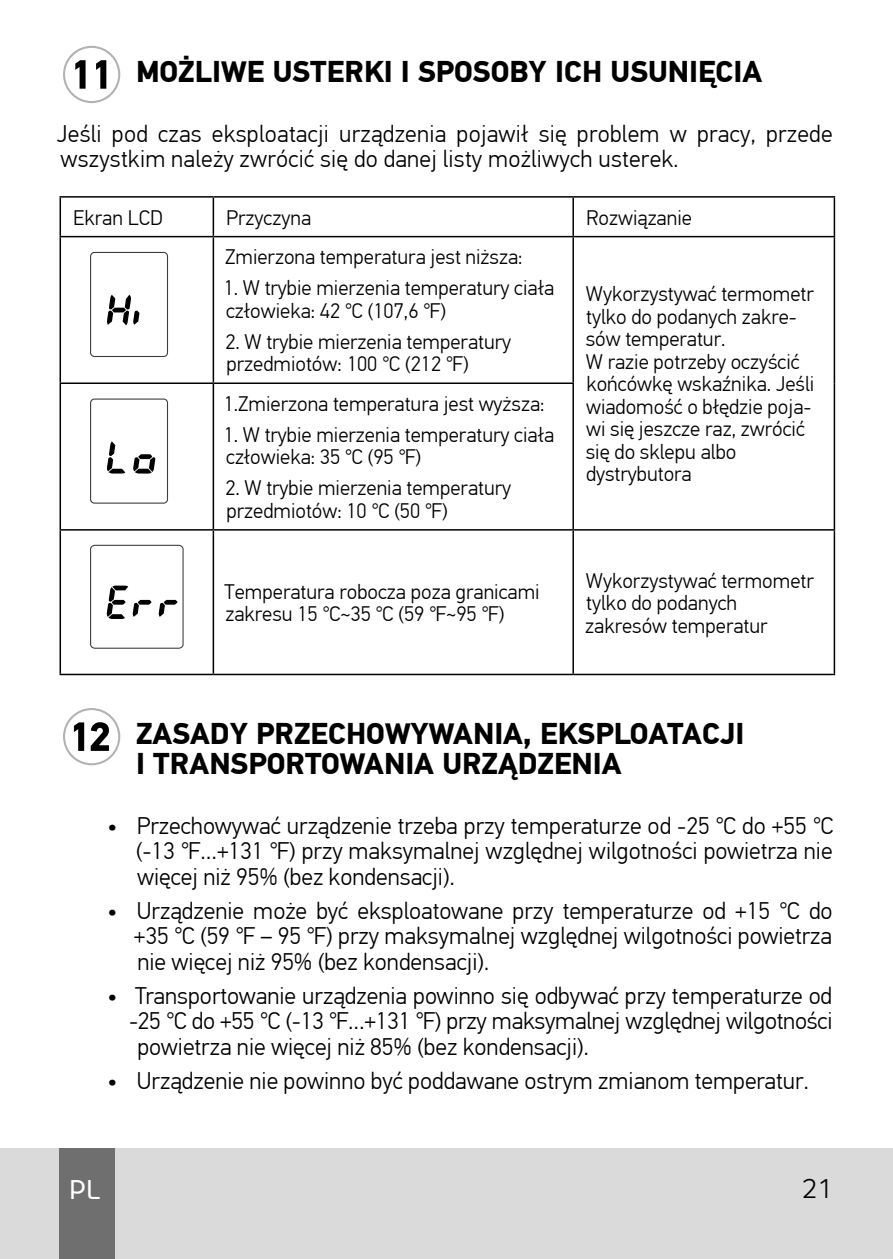
<style>
.page{position:relative;width:893px;height:1259px;background:#fff}
.page>*{position:absolute;margin:0;border:0;box-sizing:border-box;transform-origin:0 0}
.t1{font:700 30px/30px "PF Din Text Pro";color:#000}
.t2{font:27px "Core Rhino";color:#fff}
.t3{font:300 27px "Core Sans A35";color:#000}
.t4{font:300 24px/25.5px "PF Din Text Pro";color:#000;text-align:justify}
.t5{font:300 21px/22.5px "PF Din Text Pro";color:#000}
.s1{font-weight:400}
</style>
<div class="page">
<div style="left:0;top:1148px;width:893px;height:111px;background:#dadada"></div>
<div style="left:60px;top:1148px;width:55px;height:111px;background:#6f6f6f"></div>
<hr style="left:60px;top:196px;width:153px;height:2px;background:#000">
<hr style="left:60px;top:198px;width:1px;height:38px;background:#000">
<hr style="left:213px;top:196px;width:360px;height:2px;background:#000">
<hr style="left:213px;top:198px;width:1px;height:38px;background:#000">
<hr style="left:573px;top:196px;width:262px;height:2px;background:#000">
<hr style="left:572px;top:198px;width:2px;height:38px;background:#000">
<hr style="left:834px;top:198px;width:1px;height:38px;background:#000">
<hr style="left:60px;top:236px;width:153px;height:1px;background:#000">
<hr style="left:60px;top:237px;width:1px;height:145px;background:#000">
<hr style="left:213px;top:236px;width:360px;height:1px;background:#000">
<hr style="left:213px;top:237px;width:1px;height:145px;background:#000">
<hr style="left:573px;top:236px;width:262px;height:1px;background:#000">
<hr style="left:572px;top:237px;width:2px;height:145px;background:#000">
<hr style="left:834px;top:237px;width:1px;height:146px;background:#000">
<hr style="left:834px;top:383px;width:1px;height:146px;background:#000">
<hr style="left:60px;top:382px;width:153px;height:2px;background:#000">
<hr style="left:60px;top:384px;width:1px;height:145px;background:#000">
<hr style="left:213px;top:382px;width:361px;height:2px;background:#000">
<hr style="left:213px;top:384px;width:1px;height:145px;background:#000">
<hr style="left:572px;top:384px;width:2px;height:145px;background:#000">
<hr style="left:60px;top:529px;width:153px;height:1px;background:#000">
<hr style="left:60px;top:530px;width:1px;height:144px;background:#000">
<hr style="left:213px;top:529px;width:360px;height:1px;background:#000">
<hr style="left:213px;top:530px;width:1px;height:144px;background:#000">
<hr style="left:573px;top:529px;width:262px;height:1px;background:#000">
<hr style="left:572px;top:530px;width:2px;height:144px;background:#000">
<hr style="left:834px;top:530px;width:1px;height:144px;background:#000">
<hr style="left:60px;top:674px;width:153px;height:1px;background:#000">
<hr style="left:213px;top:674px;width:360px;height:1px;background:#000">
<hr style="left:573px;top:674px;width:262px;height:1px;background:#000">
<svg style="left:107px;top:295px;width:32px;height:30px"></svg>
<div style="left:90px;top:252px;width:78px;height:105px;border:1px solid #3c3c3b;border-radius:4px"></div>
<svg style="left:107px;top:441px;width:18px;height:32px"></svg>
<svg style="left:133px;top:454px;width:22px;height:19px"></svg>
<div style="left:90px;top:398px;width:78px;height:105px;border:1px solid #3c3c3b;border-radius:4px"></div>
<svg style="left:159px;top:600px;width:18px;height:17px"></svg>
<svg style="left:107px;top:585px;width:44px;height:34px"></svg>
<div style="left:90px;top:545px;width:94px;height:104px;border:1px solid #3c3c3b;border-radius:4px"></div>
<div style="left:63px;top:46px;width:57px;height:57px;border:2px solid #b1b2b3;border-radius:50%"></div>
<svg style="left:75px;top:60px;width:11px;height:29px"></svg>
<svg style="left:96px;top:60px;width:10px;height:29px"></svg>
<div style="left:63px;top:708px;width:57px;height:57px;border:2px solid #b1b2b3;border-radius:50%"></div>
<svg style="left:74px;top:722px;width:10px;height:29px"></svg>
<svg style="left:91px;top:722px;width:18px;height:29px"></svg>
<p class="t1" style="left:136px;top:57px;width:628px">MOŻLIWE USTERKI I SPOSOBY ICH USUNIĘCIA</p>
<p class="t4" style="left:57px;top:121px;width:777px">Jeśli pod czas eksploatacji urządzenia pojawił się problem w pracy, przede wszystkim należy zwrócić się do danej listy możliwych usterek.</p>
<p class="t5" style="left:73px;top:206px;width:91px">Ekran LCD</p>
<p class="t5" style="left:226px;top:206px;width:86px">Przyczyna</p>
<p class="t5" style="left:586px;top:206px;width:107px">Rozwiązanie</p>
<p class="t5" style="left:225px;top:246px;width:299px">Zmierzona temperatura jest niższa:</p>
<p class="t5" style="left:224px;top:277px;width:332px">1. W trybie mierzenia temperatury ciała człowieka: 42 ℃ (107,6 ℉)</p>
<p class="t5" style="left:225px;top:331px;width:287px">2. W trybie mierzenia temperatury przedmiotów: 100 ℃ (212 ℉)</p>
<p class="t5" style="left:586px;top:283px;width:230px">Wykorzystywać termometr tylko do podanych zakre&shy;sów temperatur.<br>W razie potrzeby oczyścić końcówkę wskaźnika. Jeśli wiadomość o błędzie poja&shy;wi się jeszcze raz, zwrócić się do sklepu albo dystrybutora</p>
<p class="t5" style="left:224px;top:393px;width:322px">1.Zmierzona temperatura jest wyższa:</p>
<p class="t5" style="left:224px;top:424px;width:332px">1. W trybie mierzenia temperatury ciała człowieka: 35 ℃ (95 ℉)</p>
<p class="t5" style="left:225px;top:477px;width:287px">2. W trybie mierzenia temperatury przedmiotów: 10 ℃ (50 ℉)</p>
<p class="t5" style="left:225px;top:580px;width:317px">Temperatura robocza poza granicami zakresu 15 ℃~35 ℃ (59 ℉~95 ℉)</p>
<p class="t5" style="left:585px;top:569px;width:230px">Wykorzystywać termometr tylko do podanych zakresów temperatur</p>
<p class="t1" style="left:136px;top:719px;width:610px">ZASADY PRZECHOWYWANIA, EKSPLOATACJI<br>I TRANSPORTOWANIA URZĄDZENIA</p>
<p class="t4" style="left:136px;top:813px;width:699px;text-indent:-28px"><span class="s1">•</span> Przechowywać urządzenie trzeba przy temperaturze od -25 ℃ do +55 ℃ (-13 ℉…+131 ℉) przy maksymalnej względnej wilgotności powietrza nie więcej niż 95% (bez kondensacji).</p>
<p class="t4" style="left:134px;top:898px;width:700px;text-indent:-26px"><span class="s1">•</span> Urządzenie może być eksploatowane przy temperaturze od +15 ℃ do +35 ℃ (59 ℉ – 95 ℉) przy maksymalnej względnej wilgotności powietrza nie więcej niż 95% (bez kondensacji).</p>
<p class="t4" style="left:107px;top:983px;width:726px"><span class="s1">•</span> Transportowanie urządzenia powinno się odbywać przy temperaturze od</p>
<p class="t4" style="left:129px;top:1008px;width:705px">-25 ℃ do +55 ℃ (-13 ℉…+131 ℉) przy maksymalnej względnej wilgotności</p>
<p class="t4" style="left:137px;top:1034px;width:453px">powietrza nie więcej niż 85% (bez kondensacji).</p>
<p class="t4" style="left:107px;top:1068px;width:703px"><span class="s1">•</span> Urządzenie nie powinno być poddawane ostrym zmianom temperatur.</p>
<p class="t2" style="left:69px;top:1172px;width:33px">PL</p>
<p class="t3" style="left:802px;top:1171px;width:33px">21</p>
</div>
